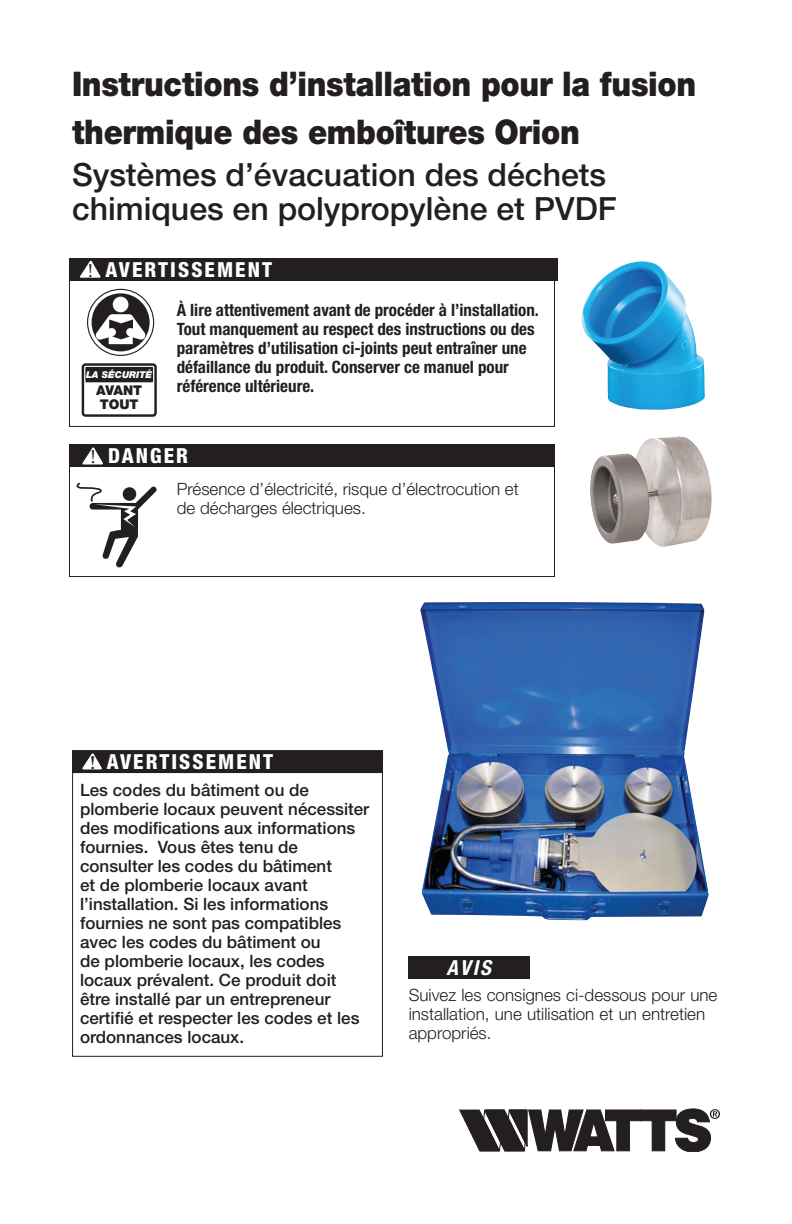
<style>
.page{position:relative;width:792px;height:1224px;background:#fff}
.page>*{position:absolute;margin:0;border:0;box-sizing:border-box;transform-origin:0 0}
.I_Head{font:900 34px/48px "Helvetica Neue LT Std";letter-spacing:-.01em;color:#231f20;scale:.9 1}
._2_Head{font:500 32px/34px "Helvetica Neue LT Std";color:#231f20}
.t1{font:800 condensed 20.8px "Helvetica Neue LT Std";letter-spacing:.1em;color:#fff}
.t2{font:italic 700 condensed 20.8px "Helvetica Neue LT Std";color:#fff}
.t3{font:19.4px "Minion Pro";color:#231f20}
.t4{font:19.4px "Minion Pro Semibold Subh";color:#231f20}
.t5{font:500 17px/19px "Helvetica Neue LT Std";color:#231f20}
.t6{font:700 condensed 17px/19px "Helvetica Neue LT Std";color:#231f20}
.t7{font:300 17px/19px "Helvetica Neue LT Std";color:#231f20}
.t8{font:900 13.4px/14px "Helvetica Neue LT Std";color:#231f20}
.t9{font:italic 900 9.4px "Helvetica Neue LT Std";color:#fff}
</style>
<div class="page">
<svg style="left:460px;top:1108px;width:260px;height:44px"></svg>
<div style="left:72px;top:751px;width:311px;height:22px;background:#231f20"></div>
<svg style="left:82px;top:753px;width:20px;height:16px"></svg>
<div style="left:72px;top:750px;width:311px;height:307px;border:1px solid #231f20"></div>
<div style="left:408px;top:956px;width:122px;height:23px;background:#231f20"></div>
<div style="left:69px;top:258px;width:488px;height:22px;background:#231f20"></div>
<svg style="left:80px;top:260px;width:21px;height:18px"></svg>
<div style="left:82px;top:363px;width:75px;height:54px;border:2px solid #231f20;border-radius:3px"></div>
<div style="left:86px;top:368px;width:66px;height:13px;background:#231f20"></div>
<div style="left:85px;top:367px;width:68px;height:15px;border:2px solid #231f20"></div>
<svg style="left:87px;top:289px;width:67px;height:67px"></svg>
<div style="left:88px;top:290px;width:65px;height:65px;border:3px solid #fff;border-radius:50%"></div>
<div style="left:113px;top:297px;width:15px;height:15px;background:#fff;border-radius:50%"></div>
<svg style="left:95px;top:314px;width:51px;height:30px"></svg>
<div style="left:69px;top:258px;width:486px;height:169px;border:1px solid #231f20"></div>
<div style="left:69px;top:444px;width:486px;height:23px;background:#231f20"></div>
<div style="left:69px;top:445px;width:486px;height:132px;border:1px solid #231f20"></div>
<svg style="left:76px;top:482px;width:81px;height:86px"></svg>
<div style="left:74px;top:444px;width:122px;height:23px;background:#231f20"></div>
<svg style="left:82px;top:447px;width:21px;height:17px"></svg>
<img style="left:420px;top:602px;width:289px;height:318px">
<img style="left:590px;top:436px;width:122px;height:111px">
<img style="left:582px;top:261px;width:123px;height:149px">
<p class="I_Head" style="left:72px;top:60px;width:695px">Instructions d’installation pour la fusion thermique des emboîtures Orion</p>
<p class="_2_Head" style="left:72px;top:157px;width:546px">Systèmes d’évacuation des déchets chimiques en polypropylène et PVDF</p>
<p class="t3" style="left:88px;top:257px;width:7px">!</p>
<p class="t1" style="left:106px;top:256px;width:168px">AVERTISSEMENT</p>
<p class="t6" style="left:177px;top:300px;width:364px">À lire attentivement avant de procéder à l’installation.<br>Tout manquement au respect des instructions ou des paramètres d’utilisation ci-joints peut entraîner une défaillance du produit. Conserver ce manuel pour référence ultérieure.</p>
<p class="t9" style="left:86px;top:369px;width:68px">LA SÉCURITÉ</p>
<p class="t8" style="left:96px;top:383px;width:48px">AVANT<br>TOUT</p>
<p class="t3" style="left:90px;top:444px;width:7px">!</p>
<p class="t1" style="left:108px;top:443px;width:81px">DANGER</p>
<p class="t7" style="left:177px;top:479px;width:344px">Présence d’électricité, risque d’électrocution et de décharges électriques.</p>
<p class="t4" style="left:90px;top:751px;width:7px">!</p>
<p class="t1" style="left:107px;top:749px;width:168px">AVERTISSEMENT</p>
<p class="t5" style="left:80px;top:781px;width:291px">Les codes du bâtiment ou de plomberie locaux peuvent nécessiter des modifications aux informations fournies. Vous êtes tenu de consulter les codes du bâtiment<br>et de plomberie locaux avant l’installation. Si les informations fournies ne sont pas compatibles avec les codes du bâtiment ou<br>de plomberie locaux, les codes locaux prévalent. Ce produit doit être installé par un entrepreneur certifié et respecter les codes et les ordonnances locaux.</p>
<p class="t2" style="left:447px;top:955px;width:46px">AVIS</p>
<p class="t7" style="left:409px;top:985px;width:310px">Suivez les consignes ci-dessous pour une installation, une utilisation et un entretien appropriés.</p>
</div>
